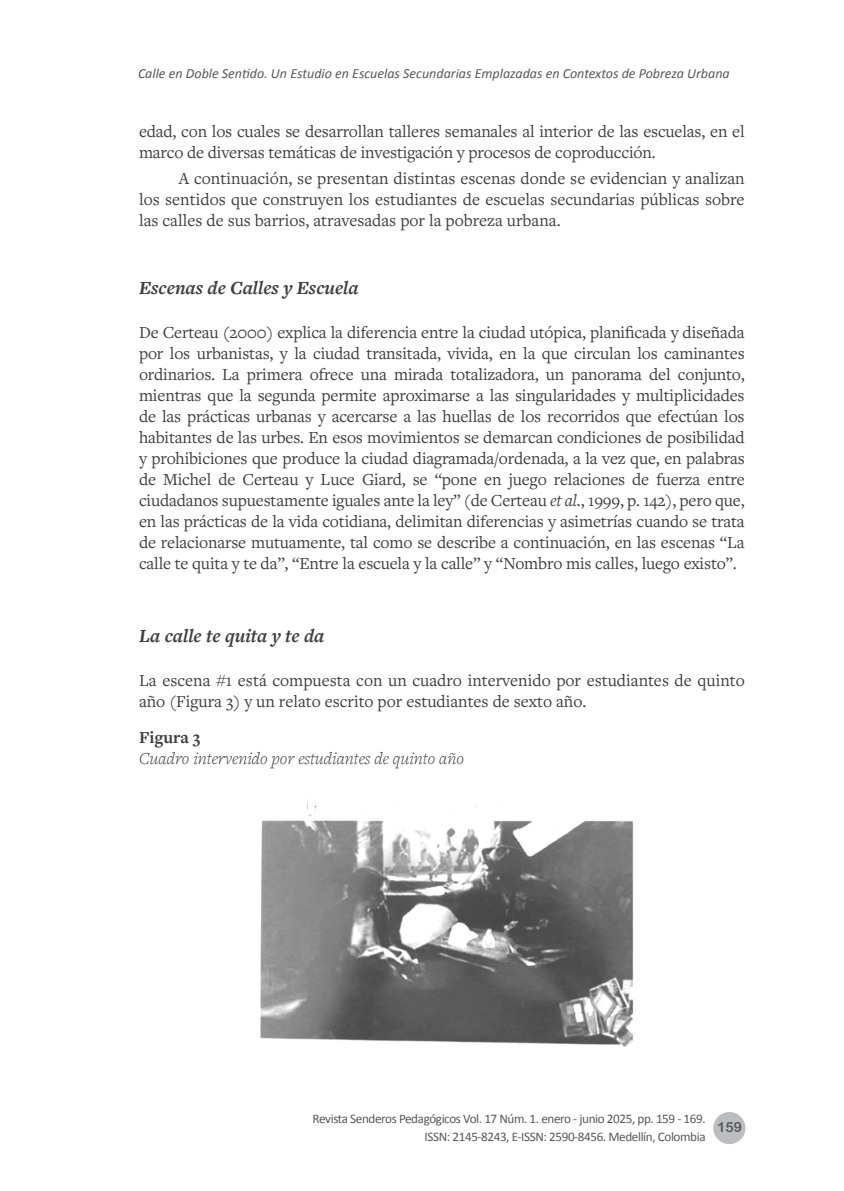
<style>
.page{position:relative;width:844px;height:1191px;background:#fff}
.page>*{position:absolute;margin:0;border:0;box-sizing:border-box;transform-origin:0 0}
.DEFFF{font:italic 700 19.25px "Freight Text Pro";color:#3e3e3f}
.DEFFF-2{font:17.5px/21px "Freight Text Pro";letter-spacing:-.01em;color:#3e3e3f}
.t1{font:italic 300 17.5px "Freight Text Pro";color:#3e3e3f}
.t2{font:700 17.5px "Freight Text Pro";color:#3e3e3f}
.t3{font:italic 14px "Calibri";color:#57585a}
.t4{font:14px "Arial Rounded MT Bold";color:#57585a}
.t5{font:13.12px/17.5px "Calibri";letter-spacing:-.03em;color:#57585a;text-align:right}
.s1{font-style:italic}
</style>
<div class="page">
<div style="left:713px;top:1112px;width:32px;height:32px;background:#bcbdc0;border-radius:50%"></div>
<img style="left:260px;top:801px;width:374px;height:246px">
<p class="t3" style="left:138px;top:65px;width:593px">Calle en Doble Sentido. Un Estudio en Escuelas Secundarias Emplazadas en Contextos de Pobreza Urbana</p>
<p class="DEFFF-2" style="left:139px;top:120px;width:607px">edad, con los cuales se desarrollan talleres semanales al interior de las escuelas, en el marco de diversas temáticas de investigación y procesos de coproducción.</p>
<p class="DEFFF-2" style="left:139px;top:167px;width:607px;text-align:justify;text-indent:40px">A continuación, se presentan distintas escenas donde se evidencian y analizan los sentidos que construyen los estudiantes de escuelas secundarias públicas sobre las calles de sus barrios, atravesadas por la pobreza urbana.</p>
<p class="DEFFF" style="left:139px;top:275px;width:221px">Escenas de Calles y Escuela</p>
<p class="DEFFF-2" style="left:139px;top:321px;width:607px;text-align:justify">De Certeau (2000) explica la diferencia entre la ciudad utópica, planificada y diseñada por los urbanistas, y la ciudad transitada, vivida, en la que circulan los caminantes ordinarios. La primera ofrece una mirada totalizadora, un panorama del conjunto, mientras que la segunda permite aproximarse a las singularidades y multiplicidades de las prácticas urbanas y acercarse a las huellas de los recorridos que efectúan los habitantes de las urbes. En esos movimientos se demarcan condiciones de posibilidad y prohibiciones que produce la ciudad diagramada/ordenada, a la vez que, en palabras de Michel de Certeau y Luce Giard, se “pone en juego relaciones de fuerza entre ciudadanos supuestamente iguales ante la ley” (de Certeau <span class="s1">et al.</span>, 1999, p. 142), pero que, en las prácticas de la vida cotidiana, delimitan diferencias y asimetrías cuando se trata de relacionarse mutuamente, tal como se describe a continuación, en las escenas “La calle te quita y te da”, “Entre la escuela y la calle” y “Nombro mis calles, luego existo”.</p>
<p class="DEFFF" style="left:139px;top:623px;width:187px">La calle te quita y te da</p>
<p class="DEFFF-2" style="left:139px;top:669px;width:607px">La escena #1 está compuesta con un cuadro intervenido por estudiantes de quinto año (Figura 3) y un relato escrito por estudiantes de sexto año.</p>
<p class="t2" style="left:139px;top:725px;width:63px">Figura 3</p>
<p class="t1" style="left:139px;top:746px;width:326px">Cuadro intervenido por estudiantes de quinto año</p>
<p class="t5" style="left:312px;top:1110px;width:394px">Revista Senderos Pedagógicos Vol. 17 Núm. 1. enero - junio 2025, pp. 159 - 169.<br>ISSN: 2145-8243, E-ISSN: 2590-8456. Medellín, Colombia</p>
<p class="t4" style="left:717px;top:1118px;width:26px">159</p>
</div>
